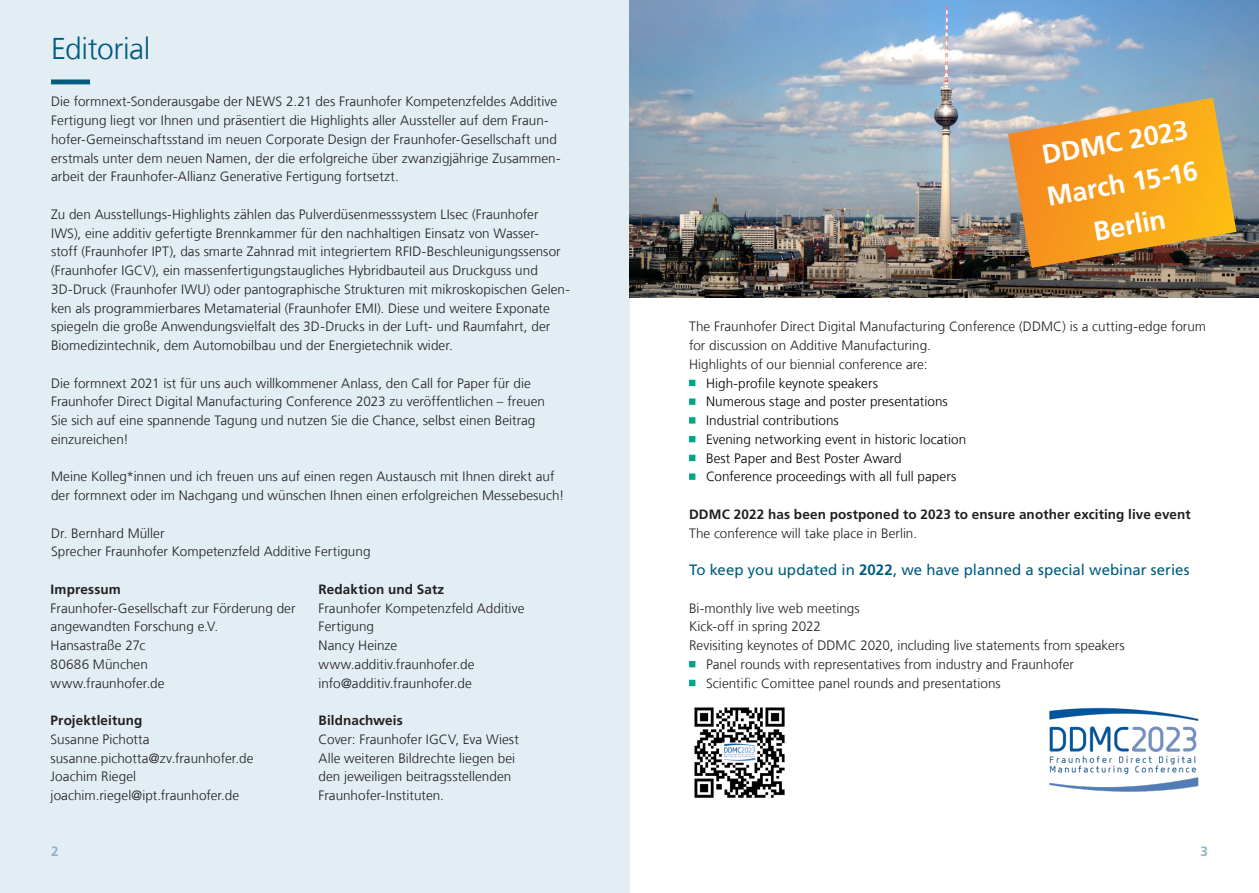
<style>
.page{position:relative;width:1259px;height:893px;background:#fff}
.page>*{position:absolute;margin:0;border:0;box-sizing:border-box;transform-origin:0 0}
.Ueberschrift_20_24_b{font:300 30px "Frutiger LT Com";letter-spacing:-.015em;color:#005b7f}
.Stoerer{font:700 27px "Frutiger LT Com";color:#fff}
.Fliesstext_9_12_5_sc{font:15px "Frutiger LT Com";color:#005b7f}
.Fliesstext_9_12_5_sc-2{font:300 13.65px/18.8px "Frutiger LT Com";color:#231f20}
.Aufzaehlung_9_12_5_s{font:300 13.65px "Frutiger LT Com";color:#231f20}
.Zwischenueberschrift{font:300 13.5px/18.8px "Frutiger LT Com";letter-spacing:.005em;color:#231f20}
.Fliesstext_9_12_5_sc-3{font:300 13.5px/18.8px "Frutiger LT Com";color:#231f20}
.Aufzaehlung_9_12_5_s-2{font:300 13.5px "Frutiger LT Com";letter-spacing:.005em;color:#000}
.Absatzueberschrift_9{font:700 13.5px "Frutiger LT Com";letter-spacing:.01em;color:#231f20}
.Aufzaehlung_9_12_5_s-3{font:300 13.5px "Frutiger LT Com";letter-spacing:.005em;color:#231f20}
.t1{font:700 13.5px "Frutiger LT Com";color:#93b3c3}
.s1{font-weight:700}
</style>
<div class="page">
<div style="left:0;top:0;width:629px;height:893px;background:#e2eef4"></div>
<img style="left:629px;top:0;width:630px;height:298px">
<img style="left:1049px;top:707px;width:150px;height:85px">
<img style="left:694px;top:707px;width:91px;height:91px">
<svg style="left:689px;top:380px;width:7px;height:6px"></svg>
<svg style="left:689px;top:398px;width:7px;height:7px"></svg>
<svg style="left:689px;top:417px;width:7px;height:7px"></svg>
<svg style="left:689px;top:436px;width:7px;height:6px"></svg>
<svg style="left:689px;top:455px;width:7px;height:6px"></svg>
<svg style="left:689px;top:473px;width:7px;height:7px"></svg>
<svg style="left:689px;top:661px;width:7px;height:6px"></svg>
<svg style="left:689px;top:680px;width:7px;height:6px"></svg>
<svg style="left:1008px;top:98px;width:228px;height:170px;background:#d79838"></svg>
<svg style="left:51px;top:79px;width:40px;height:5px"></svg>
<p class="Ueberschrift_20_24_b" style="left:51px;top:32px;width:101px">Editorial</p>
<p class="Zwischenueberschrift" style="left:51px;top:92px;width:511px">Die formnext-Sonderausgabe der NEWS 2.21 des Fraunhofer Kompetenzfeldes Additive Fertigung liegt vor Ihnen und präsentiert die Highlights aller Aussteller auf dem Fraun&shy;hofer-Gemeinschaftsstand im neuen Corporate Design der Fraunhofer-Gesellschaft und erstmals unter dem neuen Namen, der die erfolgreiche über zwanzigjährige Zusammen&shy;arbeit der Fraunhofer-Allianz Generative Fertigung fortsetzt.</p>
<p class="Zwischenueberschrift" style="left:51px;top:205px;width:520px">Zu den Ausstellungs-Highlights zählen das Pulverdüsenmesssystem LIsec (Fraunhofer IWS), eine additiv gefertigte Brennkammer für den nachhaltigen Einsatz von Wasser-<br>stoff (Fraunhofer IPT), das smarte Zahnrad mit integriertem RFID-Beschleunigungssensor (Fraunhofer IGCV), ein massenfertigungstaugliches Hybridbauteil aus Druckguss und 3D-Druck (Fraunhofer IWU) oder pantographische Strukturen mit mikroskopischen Gelen&shy;ken als programmierbares Metamaterial (Fraunhofer EMI). Diese und weitere Exponate spiegeln die große Anwendungsvielfalt des 3D-Drucks in der Luft- und Raumfahrt, der Biomedizintechnik, dem Automobilbau und der Energietechnik wider.</p>
<p class="Zwischenueberschrift" style="left:51px;top:374px;width:495px">Die formnext 2021 ist für uns auch willkommener Anlass, den Call for Paper für die Fraunhofer Direct Digital Manufacturing Conference 2023 zu veröffentlichen – freuen Sie sich auf eine spannende Tagung und nutzen Sie die Chance, selbst einen Beitrag einzureichen!</p>
<p class="Zwischenueberschrift" style="left:51px;top:467px;width:515px">Meine Kolleg*innen und ich freuen uns auf einen regen Austausch mit Ihnen direkt auf der formnext oder im Nachgang und wünschen Ihnen einen erfolgreichen Messebesuch!</p>
<p class="Zwischenueberschrift" style="left:51px;top:524px;width:321px">Dr. Bernhard Müller<br>Sprecher Fraunhofer Kompetenzfeld Additive Fertigung</p>
<p class="Fliesstext_9_12_5_sc-3" style="left:51px;top:580px;width:246px"><span class="s1">Impressum<br></span>Fraunhofer-Gesellschaft zur Förderung der angewandten Forschung e.V.<br>Hansastraße 27c<br>80686 München<br>www.fraunhofer.de</p>
<p class="Fliesstext_9_12_5_sc-3" style="left:51px;top:711px;width:204px"><span class="s1">Projektleitung<br></span>Susanne Pichotta susanne.pichotta@zv.fraunhofer.de<br>Joachim Riegel joachim.riegel@ipt.fraunhofer.de</p>
<p class="Fliesstext_9_12_5_sc-3" style="left:318px;top:580px;width:207px"><span class="s1">Redaktion und Satz<br></span>Fraunhofer Kompetenzfeld Additive<br>Fertigung<br>Nancy Heinze www.additiv.fraunhofer.de info@additiv.fraunhofer.de</p>
<p class="Fliesstext_9_12_5_sc-3" style="left:318px;top:711px;width:202px"><span class="s1">Bildnachweis<br></span>Cover: Fraunhofer IGCV, Eva Wiest<br>Alle weiteren Bildrechte liegen bei den jeweiligen beitragsstellenden<br>Fraunhofer-Instituten.</p>
<p class="Stoerer" style="left:1039px;top:140px;width:150px;rotate:-10deg">DDMC 2023</p>
<p class="Stoerer" style="left:1044px;top:181px;width:154px;rotate:-10deg">March 15-16</p>
<p class="Stoerer" style="left:1091px;top:216px;width:74px;rotate:-10deg">Berlin</p>
<p class="Fliesstext_9_12_5_sc-3" style="left:689px;top:317px;width:519px">The Fraunhofer Direct Digital Manufacturing Conference (DDMC) is a cutting-edge forum for discussion on Additive Manufacturing.<br>Highlights of our biennial conference are:</p>
<p class="Aufzaehlung_9_12_5_s-2" style="left:706px;top:375px;width:173px">High-profile keynote speakers</p>
<p class="Aufzaehlung_9_12_5_s-2" style="left:706px;top:394px;width:243px">Numerous stage and poster presentations</p>
<p class="Aufzaehlung_9_12_5_s-2" style="left:706px;top:413px;width:134px">Industrial contributions</p>
<p class="Aufzaehlung_9_12_5_s-2" style="left:706px;top:431px;width:262px">Evening networking event in historic location</p>
<p class="Aufzaehlung_9_12_5_s-2" style="left:706px;top:450px;width:197px">Best Paper and Best Poster Award</p>
<p class="Aufzaehlung_9_12_5_s-2" style="left:706px;top:469px;width:252px">Conference proceedings with all full papers</p>
<p class="Absatzueberschrift_9" style="left:689px;top:506px;width:503px">DDMC 2022 has been postponed to 2023 to ensure another exciting live event</p>
<p class="Fliesstext_9_12_5_sc-3" style="left:689px;top:524px;width:230px">The conference will take place in Berlin.</p>
<p class="Fliesstext_9_12_5_sc" style="left:689px;top:561px;width:502px">To keep you updated in <span class="s1">2022</span>, we have planned a special webinar series</p>
<p class="Fliesstext_9_12_5_sc-3" style="left:689px;top:599px;width:172px">Bi-monthly live web meetings</p>
<p class="Fliesstext_9_12_5_sc-2" style="left:689px;top:617px;width:437px">Kick-off in spring 2022<br>Revisiting keynotes of DDMC 2020, including live statements from speakers</p>
<p class="Aufzaehlung_9_12_5_s" style="left:706px;top:656px;width:369px">Panel rounds with representatives from industry and Fraunhofer</p>
<p class="Aufzaehlung_9_12_5_s-3" style="left:706px;top:675px;width:296px">Scientific Comittee panel rounds and presentations</p>
<p class="t1" style="left:51px;top:844px;width:9px">2</p>
<p class="t1" style="left:1200px;top:844px;width:9px">3</p>
</div>
